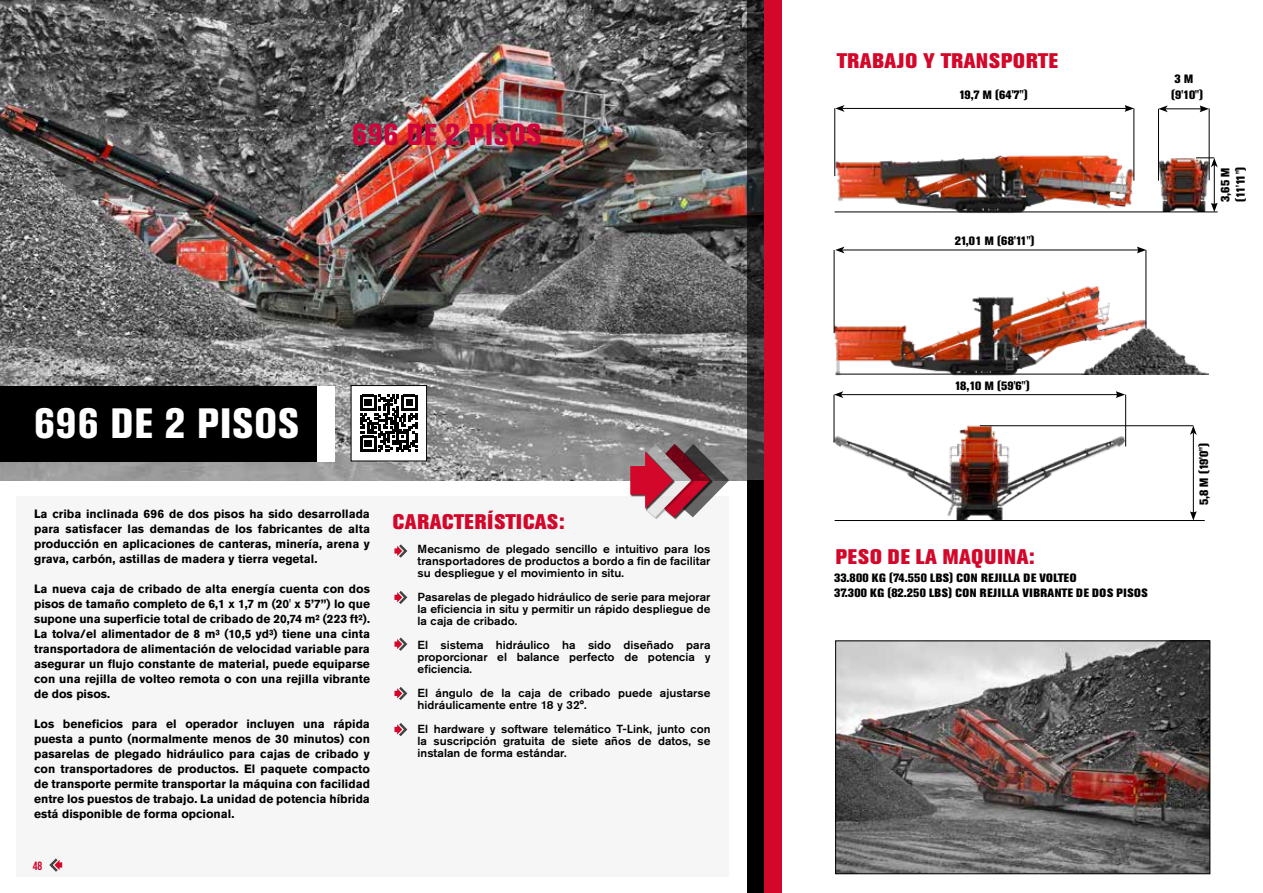
<style>
.page{position:relative;width:1263px;height:893px;background:#fff}
.page>*{position:absolute;margin:0;border:0;box-sizing:border-box;transform-origin:0 0}
.t1{font:800 condensed 42px "Akzidenz Grotesk Pro";letter-spacing:.03em;color:#fff}
.t2{font:800 condensed 30px "Akzidenz Grotesk Pro";letter-spacing:.03em;color:#d0043c}
.t3{font:800 21px "Akzidenz Grotesk Pro";letter-spacing:.03em;color:#d3072a}
.t4{font:800 21px "Akzidenz Grotesk Pro";letter-spacing:.05em;color:#d3072a}
.t5{font:700 12px/15px "Akzidenz Grotesk Pro";color:#000;text-align:justify}
.t6{font:800 12px/15.3px "Akzidenz Grotesk Pro";letter-spacing:.03em;color:#000}
.t7{font:700 12px "Bebas Neue";color:#d3072a}
.t8{font:500 11.7px/12px "Akzidenz Grotesk Pro";color:#000;text-align:justify}
</style>
<div class="page">
<div style="left:17px;top:496px;width:712px;height:381px;background:#f6f6f6"></div>
<img style="left:0;top:0;width:747px;height:480px">
<svg style="left:747px;top:0;width:17px;height:480px;background:#282828"></svg>
<img style="left:837px;top:643px;width:371px;height:229px">
<div style="left:835px;top:641px;width:375px;height:233px;border:1px solid #000"></div>
<div style="left:747px;top:480px;width:17px;height:413px;background:#000"></div>
<div style="left:765px;top:0;width:17px;height:893px;background:#d3072a"></div>
<svg style="left:49px;top:858px;width:13px;height:14px"></svg>
<div style="left:0;top:386px;width:318px;height:76px;background:#000"></div>
<div style="left:317px;top:386px;width:17px;height:76px;background:#fff"></div>
<div style="left:645px;top:444px;width:48px;height:75px;background:#000;opacity:.75"></div>
<svg style="left:630px;top:444px;width:99px;height:73px"></svg>
<img style="left:835px;top:137px;width:299px;height:77px">
<img style="left:834px;top:268px;width:312px;height:108px">
<img style="left:833px;top:404px;width:302px;height:116px">
<img style="left:1144px;top:157px;width:68px;height:55px">
<hr style="left:835px;top:212px;width:383px;height:1px;background:#000">
<hr style="left:836px;top:374px;width:373px;height:1px;background:#000">
<hr style="left:835px;top:520px;width:370px;height:1px;background:#000">
<hr style="left:842px;top:108px;width:285px;height:1px;background:#000">
<svg style="left:835px;top:105px;width:10px;height:7px"></svg>
<svg style="left:1124px;top:105px;width:10px;height:7px"></svg>
<hr style="left:834px;top:108px;width:1px;height:68px;background:#000">
<hr style="left:1158px;top:109px;width:1px;height:72px;background:#000">
<hr style="left:1209px;top:108px;width:1px;height:72px;background:#000">
<hr style="left:1165px;top:108px;width:37px;height:1px;background:#000">
<svg style="left:1158px;top:105px;width:10px;height:7px"></svg>
<svg style="left:1199px;top:105px;width:10px;height:7px"></svg>
<hr style="left:1134px;top:108px;width:1px;height:73px;background:#000">
<img style="left:1069px;top:324px;width:140px;height:50px">
<hr style="left:834px;top:250px;width:1px;height:83px;background:#000">
<hr style="left:1146px;top:250px;width:1px;height:79px;background:#000">
<hr style="left:842px;top:250px;width:297px;height:1px;background:#000">
<svg style="left:835px;top:247px;width:9px;height:6px"></svg>
<svg style="left:1137px;top:247px;width:9px;height:6px"></svg>
<hr style="left:1214px;top:165px;width:1px;height:40px;background:#000">
<svg style="left:1196px;top:158px;width:22px;height:9px"></svg>
<svg style="left:1211px;top:203px;width:7px;height:9px"></svg>
<hr style="left:980px;top:425px;width:213px;height:1px;background:#000">
<hr style="left:1193px;top:433px;width:1px;height:81px;background:#000">
<svg style="left:1190px;top:426px;width:7px;height:9px"></svg>
<svg style="left:1190px;top:511px;width:7px;height:9px"></svg>
<hr style="left:834px;top:395px;width:1px;height:48px;background:#000">
<hr style="left:1125px;top:395px;width:1px;height:51px;background:#000">
<hr style="left:841px;top:394px;width:277px;height:1px;background:#000">
<svg style="left:834px;top:391px;width:9px;height:7px"></svg>
<svg style="left:1116px;top:391px;width:9px;height:7px"></svg>
<div style="left:351px;top:386px;width:76px;height:75px;background:#fff"></div>
<svg style="left:360px;top:395px;width:57px;height:57px"></svg>
<div style="left:351px;top:385px;width:76px;height:76px;border:1px solid #000"></div>
<svg style="left:394px;top:544px;width:13px;height:14px"></svg>
<svg style="left:394px;top:591px;width:13px;height:13px"></svg>
<svg style="left:394px;top:637px;width:13px;height:14px"></svg>
<svg style="left:394px;top:687px;width:13px;height:13px"></svg>
<svg style="left:394px;top:723px;width:13px;height:13px"></svg>
<h2 class="t2" style="left:352px;top:115px;width:190px">696 DE 2 PISOS</h2>
<h1 class="t1" style="left:34px;top:396px;width:266px">696 DE 2 PISOS</h1>
<p class="t5" style="left:34px;top:506px;width:337px">La criba inclinada 696 de dos pisos ha sido desarrollada para satisfacer las demandas de los fabricantes de alta producción en aplicaciones de canteras, minería, arena y grava, carbón, astillas de madera y tierra vegetal.</p>
<p class="t5" style="left:34px;top:581px;width:337px">La nueva caja de cribado de alta energía cuenta con dos pisos de tamaño completo de 6,1 x 1,7 m (20' x 5’7”) lo que supone una superficie total de cribado de 20,74 m² (223 ft²).<br>La tolva/el alimentador de 8 m³ (10,5 yd³) tiene una cinta transportadora de alimentación de velocidad variable para asegurar un flujo constante de material, puede equiparse con una rejilla de volteo remota o con una rejilla vibrante de dos pisos.</p>
<p class="t5" style="left:34px;top:716px;width:337px">Los beneficios para el operador incluyen una rápida puesta a punto (normalmente menos de 30 minutos) con pasarelas de plegado hidráulico para cajas de cribado y con transportadores de productos. El paquete compacto de transporte permite transportar la máquina con facilidad entre los puestos de trabajo. La unidad de potencia híbrida está disponible de forma opcional.</p>
<p class="t7" style="left:33px;top:859px;width:11px">48</p>
<h3 class="t3" style="left:393px;top:508px;width:173px">CARACTERÍSTICAS:</h3>
<p class="t8" style="left:418px;top:543px;width:294px">Mecanismo de plegado sencillo e intuitivo para los transportadores de productos a bordo a fin de facilitar su despliegue y el movimiento in situ.</p>
<p class="t8" style="left:418px;top:591px;width:294px">Pasarelas de plegado hidráulico de serie para mejorar la eficiencia in situ y permitir un rápido despliegue de la caja de cribado.</p>
<p class="t8" style="left:418px;top:639px;width:294px">El sistema hidráulico ha sido diseñado para proporcionar el balance perfecto de potencia y eficiencia.</p>
<p class="t8" style="left:418px;top:687px;width:294px">El ángulo de la caja de cribado puede ajustarse hidráulicamente entre 18 y 32°.</p>
<p class="t8" style="left:418px;top:723px;width:294px">El hardware y software telemático T-Link, junto con la suscripción gratuita de siete años de datos, se instalan de forma estándar.</p>
<h3 class="t3" style="left:837px;top:47px;width:222px">TRABAJO Y TRANSPORTE</h3>
<p class="t6" style="left:959px;top:87px;width:70px">19,7 M (64'7")</p>
<p class="t6" style="left:955px;top:233px;width:81px">21,01 M (68'11")</p>
<p class="t6" style="left:1171px;top:71px;width:33px">3 M (9'10")</p>
<p class="t6" style="left:1217px;top:202px;width:37px;rotate:-90deg">3,65 M (11'11")</p>
<p class="t6" style="left:955px;top:377px;width:76px">18,10 M (59'6")</p>
<h3 class="t4" style="left:836px;top:543px;width:200px">PESO DE LA MAQUINA:</h3>
<p class="t6" style="left:834px;top:570px;width:315px">33.800 KG (74.550 LBS) CON REJILLA DE VOLTEO<br>37.300 KG (82.250 LBS) CON REJILLA VIBRANTE DE DOS PISOS</p>
<p class="t6" style="left:1196px;top:505px;width:64px;rotate:-90deg">5,8 M (19'0")</p>
</div>
